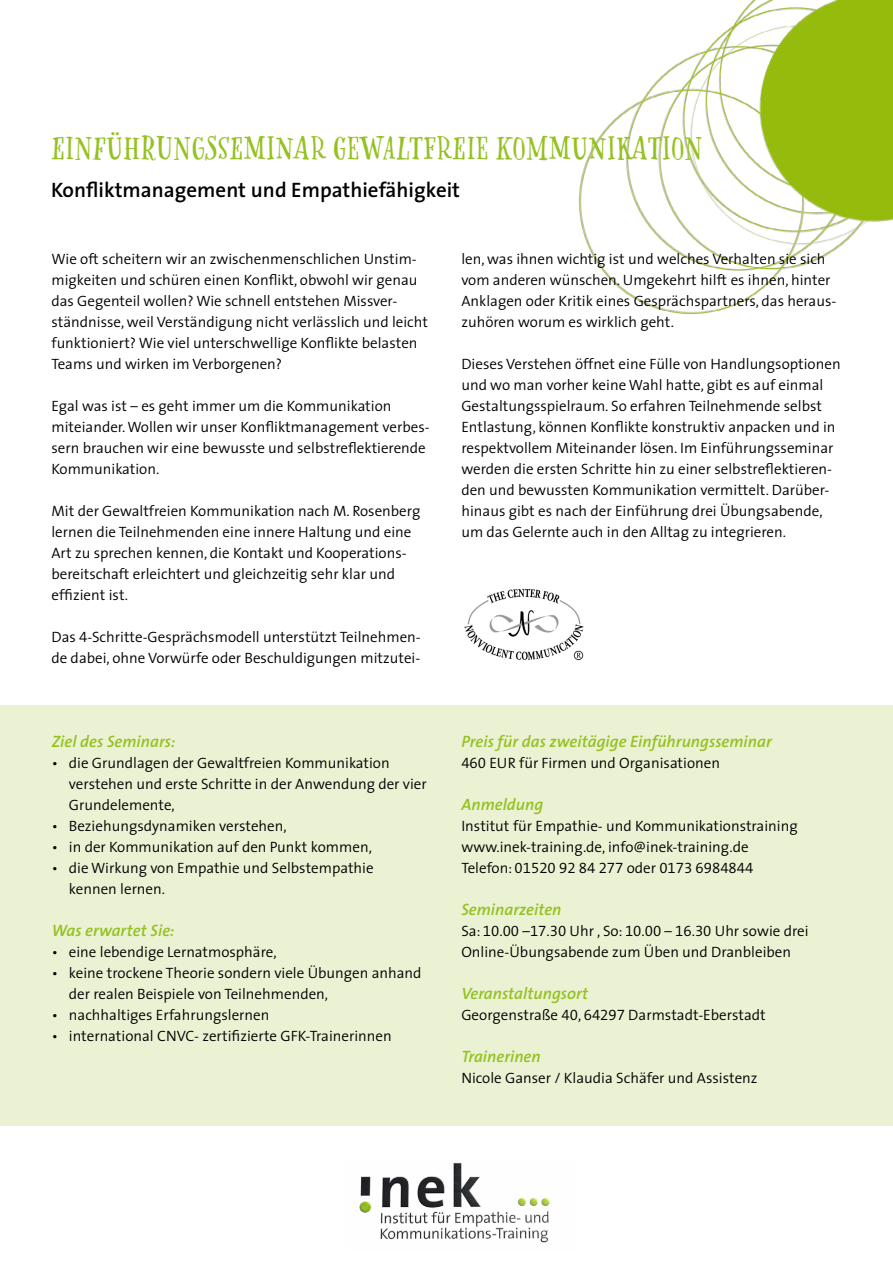
<style>
.page{position:relative;width:893px;height:1263px;background:#fff}
.page>*{position:absolute;margin:0;border:0;box-sizing:border-box;transform-origin:0 0}
.t1{font:33px "Goodlife Serif";color:#95c121}
.t2{font:600 21px "BG Thesis";color:#000}
.t3{font:italic 600 16.5px "BG Thesis";color:#95c121}
.t4{font:300 15px/21px "BG Thesis";color:#000}
</style>
<div class="page">
<div style="left:0;top:705px;width:893px;height:420px;background:#eaf2d3"></div>
<img style="left:579px;top:0;width:314px;height:314px">
<img style="left:464px;top:588px;width:120px;height:73px">
<img style="left:359px;top:1162px;width:191px;height:81px">
<h1 class="t1" style="left:51px;top:129px;width:653px">EINFÜHRUNGSSEMINAR GEWALTFREIE KOMMUNIKATION</h1>
<h2 class="t2" style="left:51px;top:177px;width:411px">Konfliktmanagement und Empathiefähigkeit</h2>
<p class="t4" style="left:51px;top:249px;width:378px">Wie oft scheitern wir an zwischenmenschlichen Unstim&shy;migkeiten und schüren einen Konflikt, obwohl wir genau das Gegenteil wollen? Wie schnell entstehen Missver&shy;ständnisse, weil Verständigung nicht verlässlich und leicht funktioniert? Wie viel unterschwellige Konflikte belasten Teams und wirken im Verborgenen?</p>
<p class="t4" style="left:51px;top:396px;width:380px">Egal was ist – es geht immer um die Kommunikation miteiander. Wollen wir unser Konfliktmanagement verbes&shy;sern brauchen wir eine bewusste und selbstreflektierende Kommunikation.</p>
<p class="t4" style="left:51px;top:501px;width:370px">Mit der Gewaltfreien Kommunikation nach M. Rosenberg lernen die Teilnehmenden eine innere Haltung und eine Art zu sprechen kennen, die Kontakt und Kooperations&shy;bereitschaft erleichtert und gleichzeitig sehr klar und effizient ist.</p>
<p class="t4" style="left:51px;top:627px;width:371px">Das 4-Schritte-Gesprächsmodell unterstützt Teilnehmen&shy;de dabei, ohne Vorwürfe oder Beschuldigungen mitzutei-</p>
<p class="t3" style="left:52px;top:731px;width:125px">Ziel des Seminars:</p>
<p class="t4" style="left:69px;top:753px;width:359px;text-indent:-17px">• die Grundlagen der Gewaltfreien Kommunikation verstehen und erste Schritte in der Anwendung der vier<br>Grundelemente,</p>
<p class="t4" style="left:52px;top:816px;width:236px">• Beziehungsdynamiken verstehen,</p>
<p class="t4" style="left:52px;top:837px;width:322px">• in der Kommunikation auf den Punkt kommen,</p>
<p class="t4" style="left:69px;top:858px;width:306px;text-indent:-17px">• die Wirkung von Empathie und Selbstempathie kennen lernen.</p>
<p class="t3" style="left:52px;top:920px;width:124px">Was erwartet Sie:</p>
<p class="t4" style="left:52px;top:942px;width:226px">• eine lebendige Lernatmosphäre,</p>
<p class="t4" style="left:69px;top:963px;width:354px;text-indent:-17px">• keine trockene Theorie sondern viele Übungen anhand der realen Beispiele von Teilnehmenden,</p>
<p class="t4" style="left:52px;top:1005px;width:219px">• nachhaltiges Erfahrungslernen</p>
<p class="t4" style="left:52px;top:1026px;width:341px">• international CNVC- zertifizierte GFK-Trainerinnen</p>
<p class="t4" style="left:461px;top:249px;width:377px">len, was ihnen wichtig ist und welches Verhalten sie sich vom anderen wünschen. Umgekehrt hilft es ihnen, hinter Anklagen oder Kritik eines Gesprächspartners, das heraus&shy;zuhören worum es wirklich geht.</p>
<p class="t4" style="left:461px;top:354px;width:381px">Dieses Verstehen öffnet eine Fülle von Handlungsoptionen und wo man vorher keine Wahl hatte, gibt es auf einmal Gestaltungsspielraum. So erfahren Teilnehmende selbst Entlastung, können Konflikte konstruktiv anpacken und in respektvollem Miteinander lösen. Im Einführungsseminar werden die ersten Schritte hin zu einer selbstreflektieren&shy;den und bewussten Kommunikation vermittelt. Darüber&shy;hinaus gibt es nach der Einführung drei Übungsabende, um das Gelernte auch in den Alltag zu integrieren.</p>
<p class="t3" style="left:461px;top:731px;width:312px">Preis für das zweitägige Einführungsseminar</p>
<p class="t4" style="left:461px;top:753px;width:260px">460 EUR für Firmen und Organisationen</p>
<p class="t3" style="left:461px;top:794px;width:83px">Anmeldung</p>
<p class="t4" style="left:461px;top:816px;width:338px">Institut für Empathie- und Kommunikationstraining www.inek-training.de, info@inek-training.de<br>Telefon: 01520 92 84 277 oder 0173 6984844</p>
<p class="t3" style="left:461px;top:899px;width:102px">Seminarzeiten</p>
<p class="t4" style="left:461px;top:921px;width:349px">Sa: 10.00 –17.30 Uhr , So: 10.00 – 16.30 Uhr sowie drei<br>Online-Übungsabende zum Üben und Dranbleiben</p>
<p class="t3" style="left:461px;top:983px;width:128px">Veranstaltungsort</p>
<p class="t4" style="left:461px;top:1005px;width:306px">Georgenstraße 40, 64297 Darmstadt-Eberstadt</p>
<p class="t3" style="left:461px;top:1046px;width:81px">Trainerinen</p>
<p class="t4" style="left:461px;top:1068px;width:298px">Nicole Ganser / Klaudia Schäfer und Assistenz</p>
</div>
